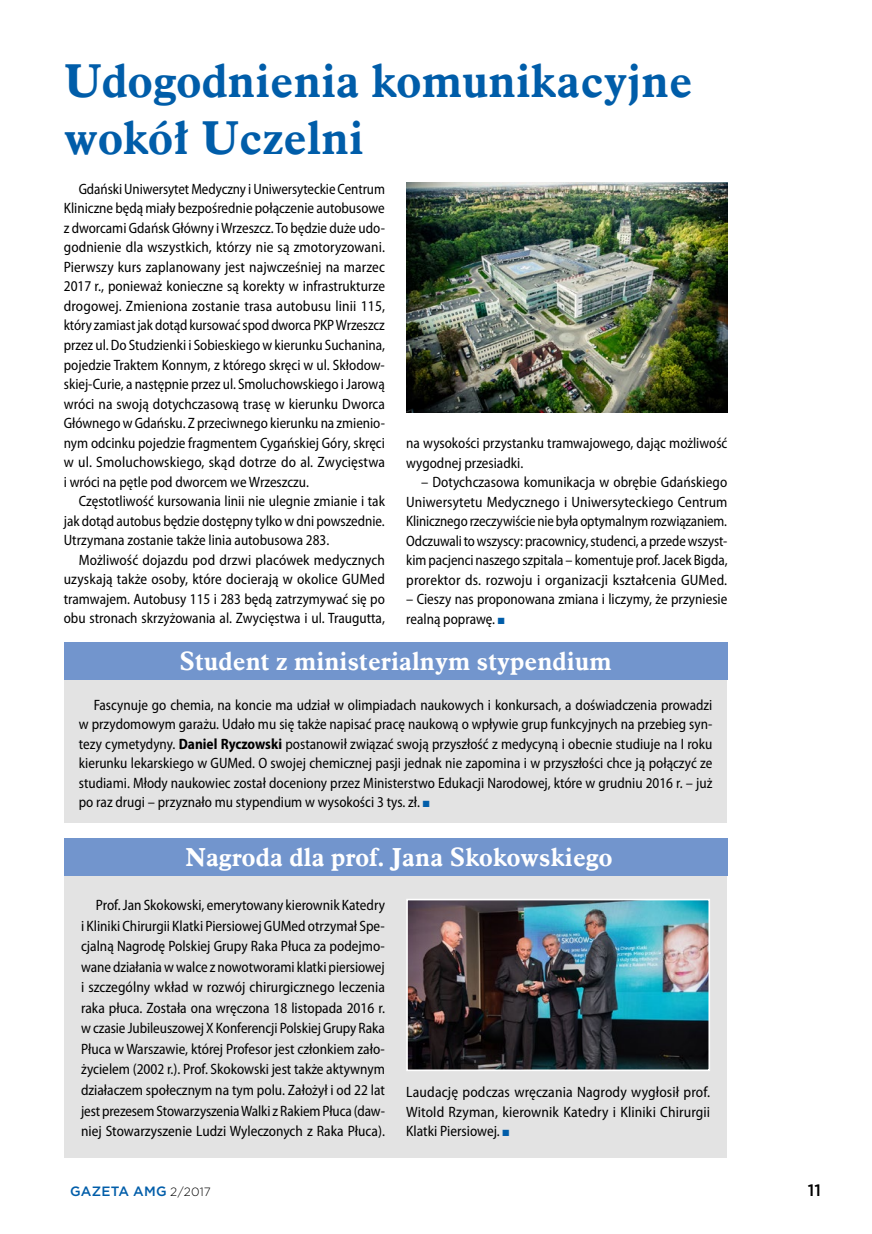
<style>
.page{position:relative;width:872px;height:1234px;background:#fff}
.page>*{position:absolute;margin:0;border:0;box-sizing:border-box;transform-origin:0 0}
.t1{font:700 46.5px/57px "Aldine 721 EU";letter-spacing:.005em;color:#005da9}
.t2{font:700 25.5px "Aldine 721 EU";letter-spacing:.005em;color:#fff}
.t3{font:500 16.5px "Gotham";color:#000}
.t4{font:semi-condensed 15px/20.5px "Myriad Pro";color:#000;text-align:justify}
.t5{font:semi-condensed 15px/19.5px "Myriad Pro";color:#000;text-align:justify;scale:.96 1}
.t6{font:semi-condensed 15px/19.5px "Myriad Pro";color:#000;text-align:justify;scale:.95 1}
.t7{font:500 13.5px "Gotham";letter-spacing:.015em;color:#005da9}
.s1{color:#005da9}
.s2{font-weight:700}
.s3{font-weight:300;font-size:12px;color:#000}
</style>
<div class="page">
<img style="left:406px;top:182px;width:321px;height:230px">
<div style="left:64px;top:641px;width:663px;height:181px;background:#e3e3e3"></div>
<div style="left:64px;top:641px;width:663px;height:38px;background:#7295cd"></div>
<div style="left:64px;top:838px;width:662px;height:319px;background:#e3e3e3"></div>
<div style="left:64px;top:838px;width:663px;height:37px;background:#7295cd"></div>
<img style="left:409px;top:901px;width:298px;height:166px">
<div style="left:406px;top:898px;width:304px;height:172px;border:2px solid #fff"></div>
<h1 class="t1" style="left:64px;top:53px;width:630px">Udogodnienia komunikacyjne wokół Uczelni</h1>
<p class="t6" style="left:64px;top:179px;width:340px;text-indent:15px">Gdański Uniwersytet Medyczny i Uniwersyteckie Centrum Kliniczne będą miały bezpośrednie połączenie autobusowe z dworcami Gdańsk Główny i Wrzeszcz. To będzie duże udo&shy;godnienie dla wszystkich, którzy nie są zmotoryzowani.<br>Pierwszy kurs zaplanowany jest najwcześniej na marzec 2017 r., ponieważ konieczne są korekty w infrastrukturze drogowej. Zmieniona zostanie trasa autobusu linii 115, który zamiast jak dotąd kursować spod dworca PKP Wrzeszcz przez ul. Do Studzienki i Sobieskiego w kierunku Suchanina, pojedzie Traktem Konnym, z którego skręci w ul. Skłodow&shy;skiej-Curie, a następnie przez ul. Smoluchowskiego i Jarową wróci na swoją dotychczasową trasę w kierunku Dworca Głównego w Gdańsku. Z przeciwnego kierunku na zmienio&shy;nym odcinku pojedzie fragmentem Cygańskiej Góry, skręci w ul. Smoluchowskiego, skąd dotrze do al. Zwycięstwa i wróci na pętle pod dworcem we Wrzeszczu.</p>
<p class="t5" style="left:64px;top:491px;width:336px;text-indent:15px">Częstotliwość kursowania linii nie ulegnie zmianie i tak jak dotąd autobus będzie dostępny tylko w dni powszednie.<br>Utrzymana zostanie także linia autobusowa 283.</p>
<p class="t4" style="left:64px;top:549px;width:323px;line-height:19.5px;text-indent:15px">Możliwość dojazdu pod drzwi placówek medycznych uzyskają także osoby, które docierają w okolice GUMed tramwajem. Autobusy 115 i 283 będą zatrzymywać się po obu stronach skrzyżowania al. Zwycięstwa i ul. Traugutta,</p>
<p class="t5" style="left:406px;top:433px;width:336px">na wysokości przystanku tramwajowego, dając możliwość wygodnej przesiadki.</p>
<p class="t4" style="left:406px;top:472px;width:323px;line-height:19.5px;text-indent:15px">– Dotychczasowa komunikacja w obrębie Gdańskiego Uniwersytetu Medycznego i Uniwersyteckiego Centrum Klinicznego rzeczywiście nie była optymalnym rozwiązaniem.<br>Odczuwali to wszyscy: pracownicy, studenci, a przede wszyst&shy;kim pacjenci naszego szpitala – komentuje prof. Jacek Bigda, prorektor ds. rozwoju i organizacji kształcenia GUMed.</p>
<p class="t5" style="left:406px;top:589px;width:336px">– Cieszy nas proponowana zmiana i liczymy, że przyniesie realną poprawę. <span class="s1">■</span></p>
<h2 class="t2" style="left:180px;top:645px;width:433px">Student z ministerialnym stypendium</h2>
<p class="t5" style="left:79px;top:694px;width:661px;text-indent:15px">Fascynuje go chemia, na koncie ma udział w olimpiadach naukowych i konkursach, a doświadczenia prowadzi w przydomowym garażu. Udało mu się także napisać pracę naukową o wpływie grup funkcyjnych na przebieg syn&shy;tezy cymetydyny. <span class="s2">Daniel Ryczowski</span> postanowił związać swoją przyszłość z medycyną i obecnie studiuje na I roku kierunku lekarskiego w GUMed. O swojej chemicznej pasji jednak nie zapomina i w przyszłości chce ją połączyć ze studiami. Młody naukowiec został doceniony przez Ministerstwo Edukacji Narodowej, które w grudniu 2016 r. – już po raz drugi – przyznało mu stypendium w wysokości 3 tys. zł. <span class="s1">■</span></p>
<h2 class="t2" style="left:185px;top:841px;width:428px">Nagroda dla prof. Jana Skokowskiego</h2>
<p class="t4" style="left:81px;top:894px;width:305px;text-indent:15px">Prof. Jan Skokowski, emerytowany kierownik Katedry i Kliniki Chirurgii Klatki Piersiowej GUMed otrzymał Spe&shy;cjalną Nagrodę Polskiej Grupy Raka Płuca za podejmo&shy;wane działania w walce z nowotworami klatki piersiowej i szczególny wkład w rozwój chirurgicznego leczenia raka płuca. Została ona wręczona 18 listopada 2016 r. w czasie Jubileuszowej X Konferencji Polskiej Grupy Raka Płuca w Warszawie, której Profesor jest członkiem zało&shy;życielem (2002 r.). Prof. Skokowski jest także aktywnym działaczem społecznym na tym polu. Założył i od 22 lat jest prezesem Stowarzyszenia Walki z Rakiem Płuca (daw&shy;niej Stowarzyszenie Ludzi Wyleczonych z Raka Płuca).</p>
<p class="t4" style="left:406px;top:1081px;width:305px;line-height:19.5px">Laudację podczas wręczania Nagrody wygłosił prof.<br>Witold Rzyman, kierownik Katedry i Kliniki Chirurgii Klatki Piersiowej. <span class="s1">■</span></p>
<p class="t7" style="left:70px;top:1182px;width:142px">GAZETA AMG <span class="s3">2/2017</span></p>
<p class="t3" style="left:808px;top:1179px;width:15px">11</p>
</div>
